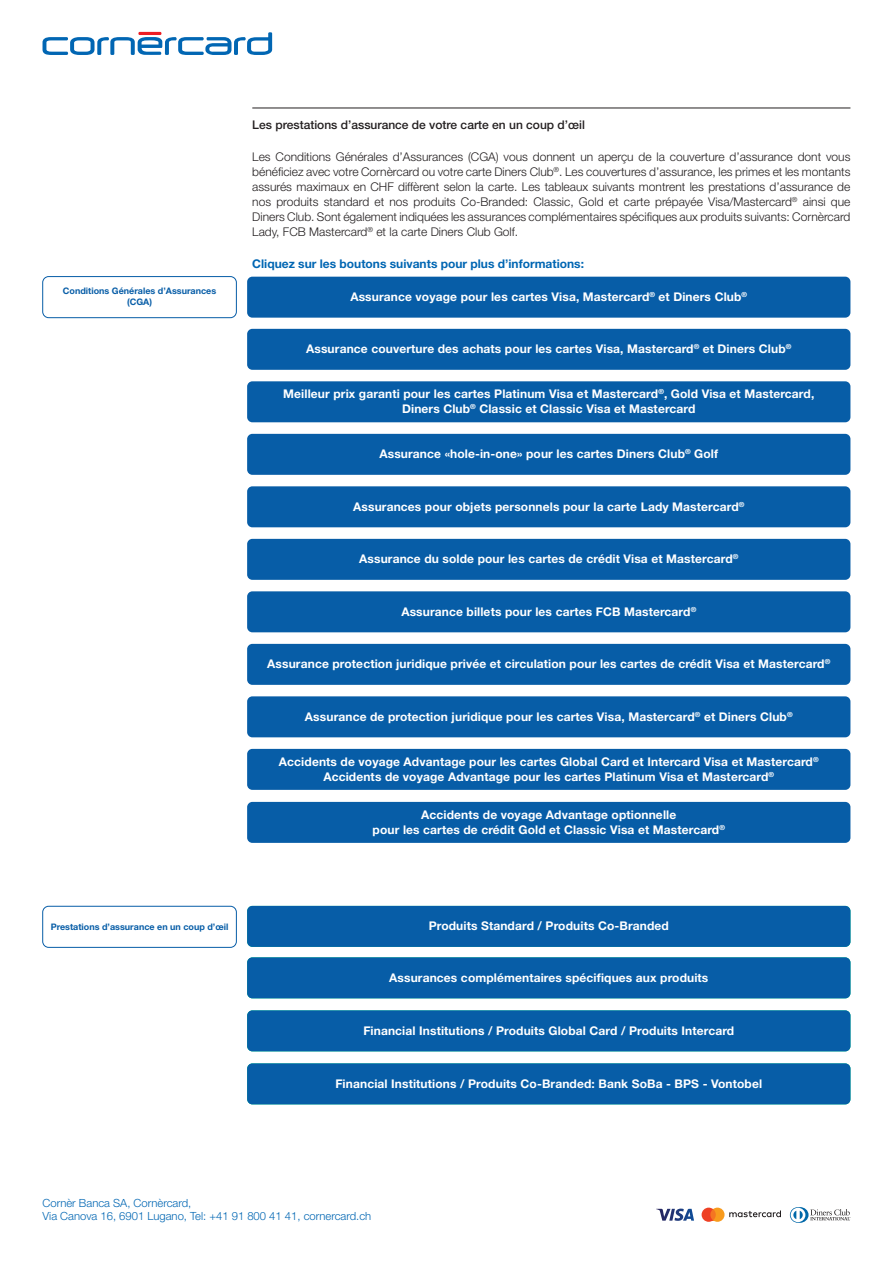
<style>
.page{position:relative;width:893px;height:1263px;background:#fff}
.page>*{position:absolute;margin:0;border:0;box-sizing:border-box;transform-origin:0 0}
.t1{font:700 12px/15px "Helvetica Neue LT Std";letter-spacing:.01em;color:#fff;text-align:center}
.t2{font:300 12px/15px "Helvetica Neue LT Std";color:#231f20;text-align:justify}
.t3{font:700 12px "Helvetica Neue LT Std";color:#0166b3}
.t4{font:500 12px "Helvetica Neue LT Std";color:#231f20}
.t5{font:300 11.25px/13.5px "Helvetica Neue LT Std";color:#0166b3}
.t6{font:700 9px "Helvetica Neue LT Std";color:#075da7}
.t7{font:700 7.05px "Helvetica Neue LT Std";color:#fff}
</style>
<div class="page">
<svg style="left:656px;top:1208px;width:38px;height:13px"></svg>
<svg style="left:702px;top:1207px;width:79px;height:15px"></svg>
<svg style="left:790px;top:1207px;width:60px;height:16px"></svg>
<svg style="left:43px;top:32px;width:229px;height:23px"></svg>
<hr style="left:138px;top:32px;width:23px;height:3px;background:#ee1d23">
<div style="left:42px;top:276px;width:195px;height:42px;border:1px solid #075da7;border-radius:6px"></div>
<div style="left:42px;top:906px;width:195px;height:42px;border:1px solid #075da7;border-radius:6px"></div>
<div style="left:247px;top:277px;width:603px;height:41px;background:#075da7"></div>
<div style="left:247px;top:329px;width:603px;height:41px;background:#075da7"></div>
<div style="left:247px;top:434px;width:603px;height:41px;background:#075da7"></div>
<div style="left:247px;top:486px;width:603px;height:41px;background:#075da7"></div>
<div style="left:247px;top:539px;width:603px;height:41px;background:#075da7"></div>
<div style="left:247px;top:591px;width:603px;height:41px;background:#075da7"></div>
<div style="left:247px;top:696px;width:603px;height:41px;background:#075da7"></div>
<div style="left:247px;top:957px;width:603px;height:41px;background:#075da7"></div>
<div style="left:247px;top:1010px;width:603px;height:41px;background:#075da7"></div>
<div style="left:247px;top:906px;width:603px;height:41px;background:#075da7"></div>
<div style="left:247px;top:381px;width:603px;height:41px;background:#075da7"></div>
<div style="left:247px;top:644px;width:603px;height:41px;background:#075da7"></div>
<div style="left:247px;top:749px;width:603px;height:41px;background:#075da7"></div>
<div style="left:247px;top:802px;width:603px;height:41px;background:#075da7"></div>
<hr style="left:252px;top:108px;width:598px;height:1px;background:#231f20">
<div style="left:247px;top:1063px;width:603px;height:41px;background:#075da7"></div>
<p class="t4" style="left:252px;top:117px;width:334px">Les prestations d’assurance de votre carte en un coup d’œil</p>
<p class="t2" style="left:252px;top:149px;width:600px">Les Conditions Générales d’Assurances (CGA) vous donnent un aperçu de la couverture d’assurance dont vous bénéficiez avec votre Cornèrcard ou votre carte Diners Club<sup>®</sup>. Les couvertures d’assurance, les primes et les montants assurés maximaux en CHF diffèrent selon la carte. Les tableaux suivants montrent les prestations d’assurance de nos produits standard et nos produits Co-Branded: Classic, Gold et carte prépayée Visa/Mastercard<sup>®</sup> ainsi que Diners Club. Sont également indiquées les assurances complémentaires spécifiques aux produits suivants: Cornèrcard Lady, FCB Mastercard<sup>®</sup> et la carte Diners Club Golf.</p>
<p class="t3" style="left:252px;top:256px;width:333px">Cliquez sur les boutons suivants pour plus d’informations:</p>
<p class="t1" style="left:350px;top:289px;width:393px">Assurance voyage pour les cartes Visa, Mastercard<sup>®</sup> et Diners Club</p>
<p class="t6" style="left:63px;top:286px;width:155px">Conditions Générales d’Assurances</p>
<p class="t7" style="left:742px;top:290px;width:7px">®</p>
<p class="t6" style="left:127px;top:296px;width:26px">(CGA)</p>
<p class="t1" style="left:306px;top:341px;width:487px">Assurance couverture des achats pour les cartes Visa, Mastercard<sup>®</sup> et Diners Club<sup>®</sup></p>
<p class="t1" style="left:283px;top:386px;width:533px">Meilleur prix garanti pour les cartes Platinum Visa et Mastercard<sup>®</sup>, Gold Visa et Mastercard,<br>Diners Club<sup>®</sup> Classic et Classic Visa et Mastercard</p>
<p class="t1" style="left:379px;top:446px;width:340px">Assurance «hole-in-one» pour les cartes Diners Club<sup>®</sup> Golf</p>
<p class="t1" style="left:353px;top:498px;width:393px">Assurances pour objets personnels pour la carte Lady Mastercard<sup>®</sup></p>
<p class="t1" style="left:359px;top:551px;width:381px">Assurance du solde pour les cartes de crédit Visa et Mastercard<sup>®</sup></p>
<p class="t1" style="left:401px;top:603px;width:296px">Assurance billets pour les cartes FCB Mastercard<sup>®</sup></p>
<p class="t1" style="left:267px;top:656px;width:564px">Assurance protection juridique privée et circulation pour les cartes de crédit Visa et Mastercard<sup>®</sup></p>
<p class="t1" style="left:305px;top:708px;width:489px">Assurance de protection juridique pour les cartes Visa, Mastercard<sup>®</sup> et Diners Club<sup>®</sup></p>
<p class="t6" style="left:51px;top:921px;width:179px">Prestations d’assurance en un coup d’œil</p>
<p class="t1" style="left:279px;top:753px;width:541px">Accidents de voyage Advantage pour les cartes Global Card et Intercard Visa et Mastercard<sup>®<br></sup>Accidents de voyage Advantage pour les cartes Platinum Visa et Mastercard<sup>®</sup></p>
<p class="t1" style="left:373px;top:807px;width:354px">Accidents de voyage Advantage optionnelle<br>pour les cartes de crédit Gold et Classic Visa et Mastercard<sup>®</sup></p>
<p class="t1" style="left:429px;top:918px;width:242px">Produits Standard / Produits Co-Branded</p>
<p class="t1" style="left:389px;top:969px;width:321px">Assurances complémentaires spécifiques aux produits</p>
<p class="t1" style="left:363px;top:1022px;width:372px">Financial Institutions / Produits Global Card / Produits Intercard</p>
<p class="t1" style="left:335px;top:1075px;width:428px">Financial Institutions / Produits Co-Branded: Bank SoBa - BPS - Vontobel</p>
<p class="t5" style="left:43px;top:1196px;width:330px">Cornèr Banca SA, Cornèrcard,<br>Via Canova 16, 6901 Lugano, Tel: +41 91 800 41 41, cornercard.ch</p>
</div>
